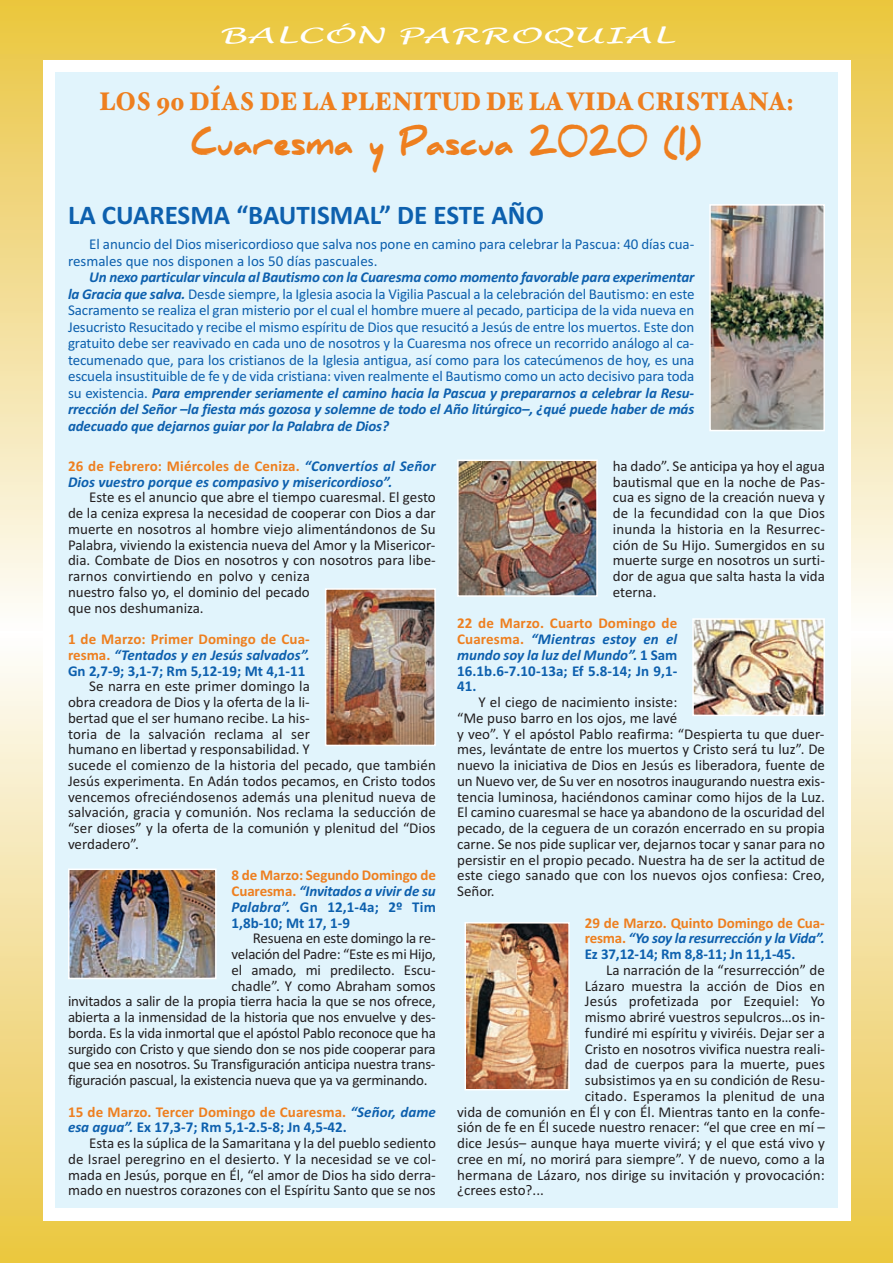
<style>
.page{position:relative;width:893px;height:1263px;background:#fff}
.page>*{position:absolute;margin:0;border:0;box-sizing:border-box;transform-origin:0 0}
.t1{font:900 33px "Daniel";color:#ee7f1f;scale:.9 1}
.t2{font:700 27px "Calibri";color:#0d60ae}
.t3{font:900 25.5px "Hoefler Text";color:#ee7f1f;scale:.9 1}
.t4{font:italic 21px "Lucida Handwriting";color:#fff;scale:1.75 1}
.t5{font:15px/15.8px "Calibri";color:#231f20}
.t6{font:15px/16.5px "Calibri";letter-spacing:-.005em;color:#0d60ae}
.t7{font:700 15px/15.8px "Calibri";color:#ee7f1f;text-align:justify}
.t8{font:italic 700 15px/15.8px "Calibri";color:#0d60ae}
.t9{font:15px "Calibri";letter-spacing:-.02em;color:#231f20}
.s1{font-weight:700;font-style:italic}
.s2{font-style:normal;color:#ee7f1f}
.s3{font-style:italic;color:#0d60ae}
.s4{color:#0d60ae}
.s5{font-style:normal}
</style>
<div class="page">
<div style="left:0;top:0;width:893px;height:631px;background:linear-gradient(to bottom,#eac642,#fdfcfb)"></div>
<div style="left:0;top:631px;width:893px;height:632px;background:linear-gradient(to bottom,#fefdfd,#ebc645)"></div>
<div style="left:43px;top:60px;width:807px;height:1160px;background:#fff"></div>
<div style="left:55px;top:72px;width:783px;height:1136px;background:#e1f4fc"></div>
<img style="left:712px;top:207px;width:110px;height:221px">
<div style="left:709px;top:204px;width:116px;height:227px;border:2px solid #fff"></div>
<img style="left:328px;top:591px;width:105px;height:152px">
<div style="left:325px;top:588px;width:111px;height:158px;border:2px solid #fff"></div>
<img style="left:460px;top:462px;width:135px;height:132px">
<div style="left:457px;top:459px;width:141px;height:138px;border:2px solid #fff"></div>
<img style="left:695px;top:621px;width:127px;height:92px">
<div style="left:692px;top:618px;width:133px;height:98px;border:2px solid #fff"></div>
<img style="left:467px;top:925px;width:100px;height:162px">
<div style="left:464px;top:922px;width:106px;height:168px;border:2px solid #fff"></div>
<img style="left:71px;top:871px;width:143px;height:105px">
<div style="left:68px;top:868px;width:149px;height:111px;border:2px solid #fff"></div>
<h3 class="t4" style="left:219px;top:24px;width:262px">BALCÓN PARROQUIAL</h3>
<h3 class="t3" style="left:99px;top:87px;width:773px">LOS 90 DÍAS DE LA PLENITUD DE LA VIDA CRISTIANA:</h3>
<h1 class="t1" style="left:191px;top:125px;width:569px">Cuaresma y Pascua 2020 (I)</h1>
<h2 class="t2" style="left:68px;top:206px;width:477px">LA CUARESMA “BAUTISMAL” DE ESTE AÑO</h2>
<p class="t6" style="left:68px;top:237px;width:628px;text-indent:21px">El anuncio del Dios misericordioso que salva nos pone en camino para celebrar la Pascua: 40 días cua&shy;resmales que nos disponen a los 50 días pascuales.</p>
<p class="t6" style="left:68px;top:270px;width:628px;text-align:justify;text-indent:21px"><span class="s1">Un nexo particular vincula al Bautismo con la Cuaresma como momento favorable para experimentar la Gracia que salva.</span> Desde siempre, la Iglesia asocia la Vigilia Pascual a la celebración del Bautismo: en este Sacramento se realiza el gran misterio por el cual el hombre muere al pecado, participa de la vida nueva en Jesucristo Resucitado y recibe el mismo espíritu de Dios que resucitó a Jesús de entre los muertos. Este don gratuito debe ser reavivado en cada uno de nosotros y la Cuaresma nos ofrece un recorrido análogo al ca&shy;tecumenado que, para los cristianos de la Iglesia antigua, así como para los catecúmenos de hoy, es una escuela insustituible de fe y de vida cristiana: viven realmente el Bautismo como un acto decisivo para toda su existencia. <span class="s1">Para emprender seriamente el camino hacia la Pascua y prepararnos a celebrar la Resu&shy;rrección del Señor –la fiesta más gozosa y solemne de todo el Año litúrgico–, ¿qué puede haber de más adecuado que dejarnos guiar por la Palabra de Dios?</span></p>
<p class="t8" style="left:68px;top:459px;width:369px"><span class="s2">26 de Febrero: Miércoles de Ceniza.</span> “Convertíos al Señor<br>Dios vuestro porque es compasivo y misericordioso”.</p>
<p class="t5" style="left:68px;top:491px;width:369px;text-indent:21px">Este es el anuncio que abre el tiempo cuaresmal. El gesto de la ceniza expresa la necesidad de cooperar con Dios a dar muerte en nosotros al hombre viejo alimentándonos de Su Palabra, viviendo la existencia nueva del Amor y la Misericor&shy;dia. Combate de Dios en nosotros y con nosotros para libe&shy;rarnos convirtiendo en polvo y ceniza<br>nuestro falso yo, el dominio del pecado<br>que nos deshumaniza.</p>
<p class="t7" style="left:68px;top:632px;width:243px">1 de Marzo: Primer Domingo de Cua&shy;resma. <span class="s3">“Tentados y en Jesús salvados”.<br></span><span class="s4">Gn 2,7-9; 3,1-7; Rm 5,12-19; Mt 4,1-11</span></p>
<p class="t5" style="left:68px;top:680px;width:369px;text-indent:21px">Se narra en este primer domingo la<br>obra creadora de Dios y la oferta de la li-<br>bertad que el ser humano recibe. La his-<br>toria de la salvación reclama al ser<br>humano en libertad y responsabilidad. Y<br>sucede el comienzo de la historia del pecado, que también Jesús experimenta. En Adán todos pecamos, en Cristo todos vencemos ofreciéndosenos además una plenitud nueva de salvación, gracia y comunión. Nos reclama la seducción de “ser dioses” y la oferta de la comunión y plenitud del “Dios verdadero”.</p>
<p class="t7" style="left:232px;top:869px;width:206px">8 de Marzo: Segundo Domingo de Cuaresma. <span class="s3">“Invitados a vivir de su Palabra”.</span> <span class="s4">Gn 12,1-4a; 2º Tim 1,8b-10; Mt 17, 1-9</span></p>
<p class="t5" style="left:253px;top:932px;width:184px">Resuena en este domingo la re-</p>
<p class="t9" style="left:232px;top:949px;width:206px">velación del Padre: “Este es mi Hijo,</p>
<p class="t5" style="left:232px;top:963px;width:206px">el amado, mi predilecto. Escu-</p>
<p class="t5" style="left:232px;top:979px;width:206px">chadle”. Y como Abraham somos</p>
<p class="t5" style="left:68px;top:995px;width:369px">invitados a salir de la propia tierra hacia la que se nos ofrece,</p>
<p class="t5" style="left:68px;top:1010px;width:369px">abierta a la inmensidad de la historia que nos envuelve y des-</p>
<p class="t5" style="left:68px;top:1026px;width:369px">borda. Es la vida inmortal que el apóstol Pablo reconoce que ha</p>
<p class="t5" style="left:68px;top:1042px;width:369px">surgido con Cristo y que siendo don se nos pide cooperar para</p>
<p class="t5" style="left:68px;top:1058px;width:369px">que sea en nosotros. Su Transfiguración anticipa nuestra trans-</p>
<p class="t5" style="left:68px;top:1073px;width:361px">figuración pascual, la existencia nueva que ya va germinando.</p>
<p class="t7" style="left:68px;top:1105px;width:369px">15 de Marzo. Tercer Domingo de Cuaresma. <span class="s3">“Señor, dame esa agua”.</span> <span class="s4">Ex 17,3-7; Rm 5,1-2.5-8; Jn 4,5-42.</span></p>
<p class="t5" style="left:68px;top:1136px;width:369px;text-align:justify;text-indent:21px">Esta es la súplica de la Samaritana y la del pueblo sediento de Israel peregrino en el desierto. Y la necesidad se ve col&shy;mada en Jesús, porque en Él, “el amor de Dios ha sido derra&shy;mado en nuestros corazones con el Espíritu Santo que se nos</p>
<p class="t5" style="left:613px;top:459px;width:214px;text-align:justify">ha dado”. Se anticipa ya hoy el agua bautismal que en la noche de Pas&shy;cua es signo de la creación nueva y de la fecundidad con la que Dios inunda la historia en la Resurrec&shy;ción de Su Hijo. Sumergidos en su muerte surge en nosotros un surti&shy;dor de agua que salta hasta la vida eterna.</p>
<p class="t8" style="left:457px;top:617px;width:222px;text-align:justify"><span class="s2">22 de Marzo. Cuarto Domingo de Cuaresma.</span> “Mientras estoy en el mundo soy la luz del Mundo”. <span class="s5">1 Sam 16.1b.6-7.10-13a; Ef 5.8-14; Jn 9,1- 41.</span></p>
<p class="t5" style="left:457px;top:695px;width:369px;text-indent:21px">Y el ciego de nacimiento insiste:<br>“Me puso barro en los ojos, me lavé<br>y veo”. Y el apóstol Pablo reafirma: “Despierta tu que duer&shy;mes, levántate de entre los muertos y Cristo será tu luz”. De nuevo la iniciativa de Dios en Jesús es liberadora, fuente de un Nuevo ver, de Su ver en nosotros inaugurando nuestra exis&shy;tencia luminosa, haciéndonos caminar como hijos de la Luz.<br>El camino cuaresmal se hace ya abandono de la oscuridad del pecado, de la ceguera de un corazón encerrado en su propia carne. Se nos pide suplicar ver, dejarnos tocar y sanar para no persistir en el propio pecado. Nuestra ha de ser la actitud de este ciego sanado que con los nuevos ojos confiesa: Creo, Señor.</p>
<p class="t7" style="left:585px;top:916px;width:242px">29 de Marzo. Quinto Domingo de Cua&shy;resma. <span class="s3">“Yo soy la resurrección y la Vida”.<br></span><span class="s4">Ez 37,12-14; Rm 8,8-11; Jn 11,1-45.</span></p>
<p class="t5" style="left:606px;top:963px;width:220px">La narración de la “resurrección” de</p>
<p class="t5" style="left:585px;top:979px;width:242px">Lázaro muestra la acción de Dios en</p>
<p class="t5" style="left:585px;top:995px;width:242px">Jesús profetizada por Ezequiel: Yo</p>
<p class="t5" style="left:585px;top:1010px;width:242px">mismo abriré vuestros sepulcros…os in-</p>
<p class="t5" style="left:585px;top:1026px;width:242px">fundiré mi espíritu y viviréis. Dejar ser a</p>
<p class="t5" style="left:585px;top:1042px;width:242px">Cristo en nosotros vivifica nuestra reali-</p>
<p class="t5" style="left:585px;top:1058px;width:242px">dad de cuerpos para la muerte, pues</p>
<p class="t5" style="left:585px;top:1073px;width:242px">subsistimos ya en su condición de Resu-</p>
<p class="t5" style="left:585px;top:1089px;width:242px">citado. Esperamos la plenitud de una</p>
<p class="t5" style="left:457px;top:1105px;width:369px">vida de comunión en Él y con Él. Mientras tanto en la confe-</p>
<p class="t5" style="left:457px;top:1121px;width:369px">sión de fe en Él sucede nuestro renacer: “el que cree en mí –</p>
<p class="t5" style="left:457px;top:1136px;width:369px">dice Jesús– aunque haya muerte vivirá; y el que está vivo y</p>
<p class="t5" style="left:457px;top:1152px;width:369px">cree en mí, no morirá para siempre”. Y de nuevo, como a la</p>
<p class="t5" style="left:457px;top:1168px;width:369px">hermana de Lázaro, nos dirige su invitación y provocación:</p>
<p class="t5" style="left:457px;top:1184px;width:88px">¿crees esto?...</p>
</div>
